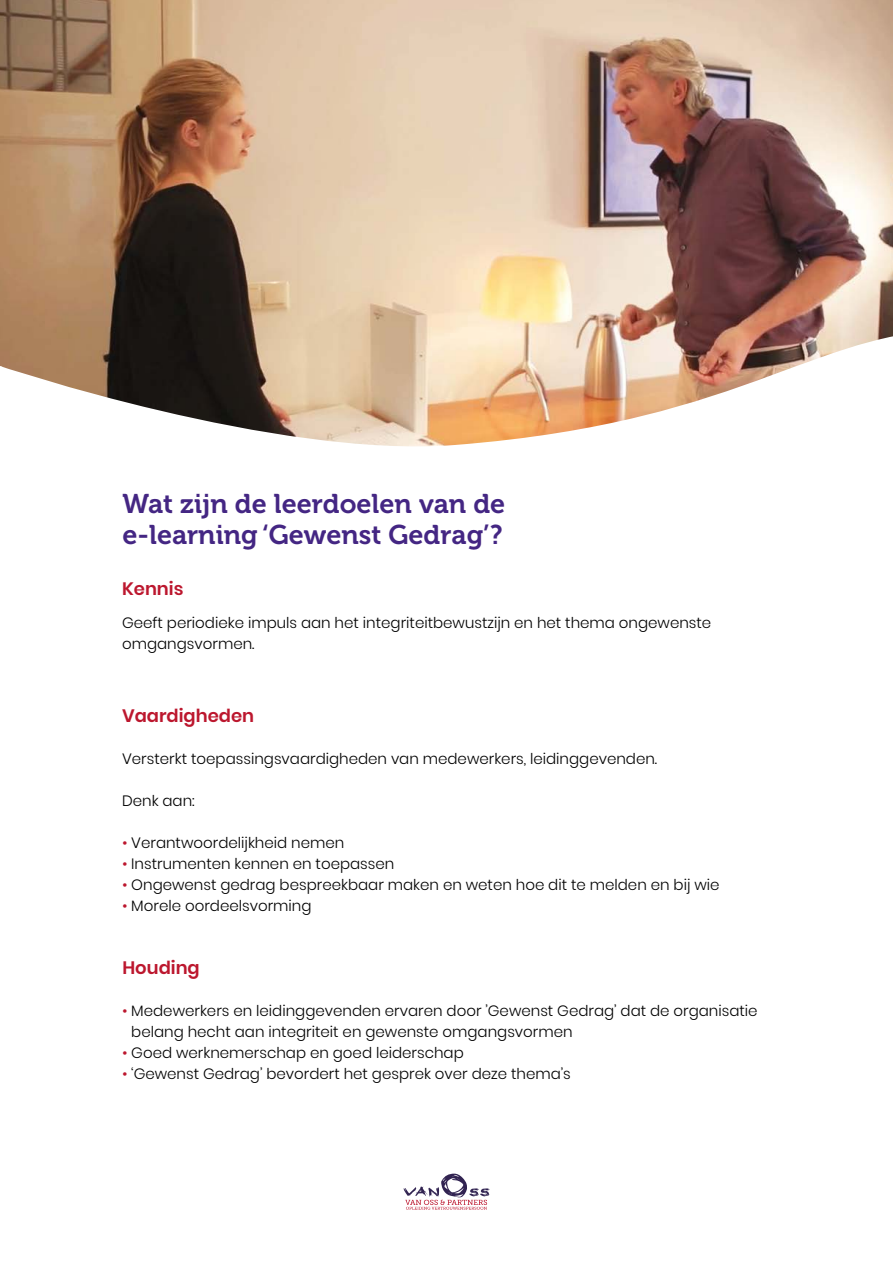
<style>
.page{position:relative;width:893px;height:1263px;background:#fff}
.page>*{position:absolute;margin:0;border:0;box-sizing:border-box;transform-origin:0 0}
.t1{font:27px/31px "Museo 700";color:#442683}
.t2{font:600 18px "Poppins";color:#bc172e}
.t3{font:300 15px/21px "Poppins";color:#000}
.s1{color:#bc172e}
</style>
<div class="page">
<img style="left:19px;top:0;width:874px;height:323px">
<img style="left:19px;top:323px;width:874px;height:124px">
<img style="left:424px;top:1199px;width:63px;height:6px">
<img style="left:406px;top:1206px;width:81px;height:4px">
<svg style="left:403px;top:1173px;width:86px;height:24px"></svg>
<svg style="left:0;top:0;width:19px;height:372px;background:#a8815d"></svg>
<h1 class="t1" style="left:122px;top:489px;width:384px">Wat zijn de leerdoelen van de e-learning ‘Gewenst Gedrag’?</h1>
<p class="t2" style="left:122px;top:579px;width:63px">Kennis</p>
<p class="t3" style="left:122px;top:613px;width:591px">Geeft periodieke impuls aan het integriteitbewustzijn en het thema ongewenste omgangsvormen.</p>
<p class="t2" style="left:122px;top:705px;width:134px">Vaardigheden</p>
<p class="t3" style="left:122px;top:748px;width:537px">Versterkt toepassingsvaardigheden van medewerkers, leidinggevenden.</p>
<p class="t3" style="left:122px;top:790px;width:74px">Denk aan:</p>
<p class="t3" style="left:122px;top:832px;width:223px"><span class="s1">•</span> Verantwoordelijkheid nemen</p>
<p class="t3" style="left:122px;top:853px;width:273px"><span class="s1">•</span> Instrumenten kennen en toepassen</p>
<p class="t3" style="left:122px;top:874px;width:598px"><span class="s1">•</span> Ongewenst gedrag bespreekbaar maken en weten hoe dit te melden en bij wie</p>
<p class="t3" style="left:122px;top:895px;width:190px"><span class="s1">•</span> Morele oordeelsvorming</p>
<p class="t2" style="left:122px;top:957px;width:79px">Houding</p>
<p class="t3" style="left:131px;top:1000px;width:628px;text-indent:-9px"><span class="s1">•</span> Medewerkers en leidinggevenden ervaren door ’Gewenst Gedrag’ dat de organisatie belang hecht aan integriteit en gewenste omgangsvormen</p>
<p class="t3" style="left:122px;top:1042px;width:343px"><span class="s1">•</span> Goed werknemerschap en goed leiderschap</p>
<p class="t3" style="left:122px;top:1063px;width:450px"><span class="s1">•</span> ‘Gewenst Gedrag’ bevordert het gesprek over deze thema’s</p>
</div>
